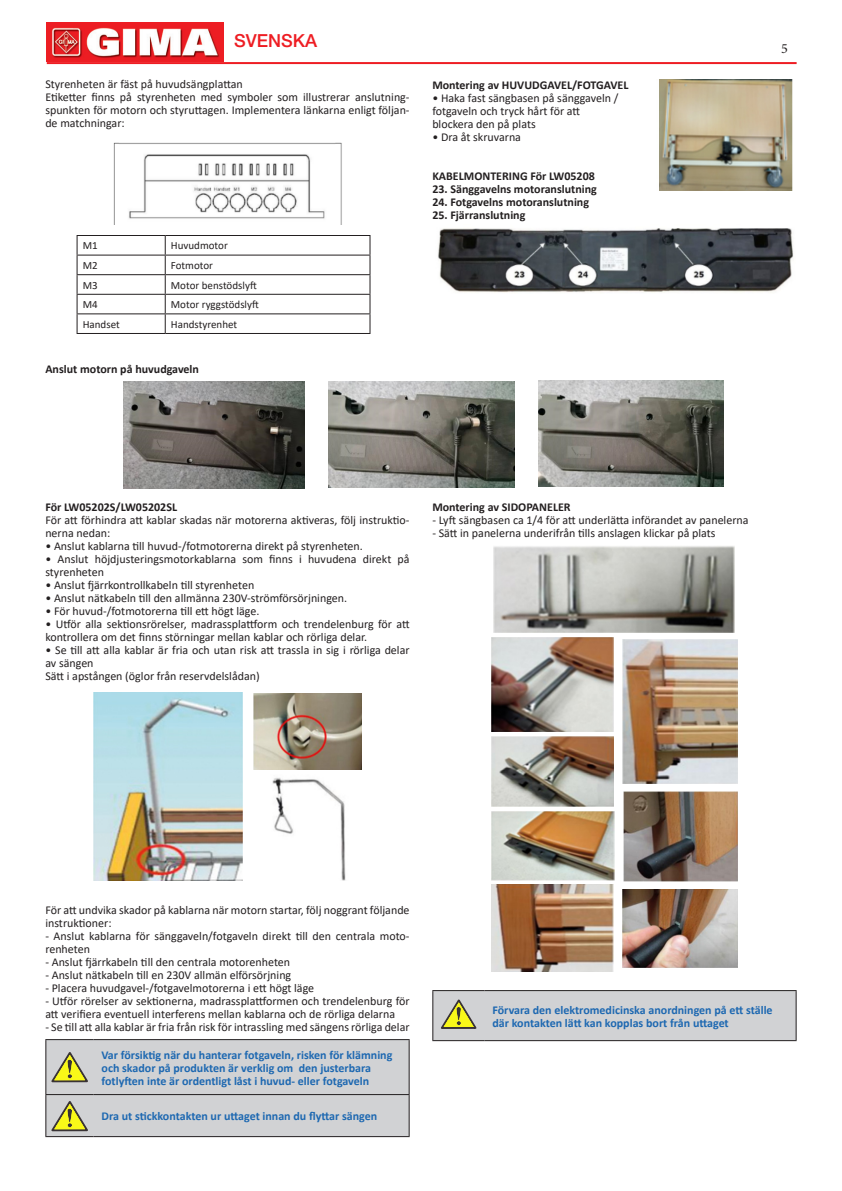
<style>
.page{position:relative;width:842px;height:1191px;background:#fff}
.page>*{position:absolute;margin:0;border:0;box-sizing:border-box;transform-origin:0 0}
.t1{font:500 18px "Helvetica Neue LT Std";color:#ee1d23}
.t2{font:14px "Minion Pro";color:#231f20}
.Testo_6_pt{font:12px/13px "Calibri";color:#231f20}
.Testi_blu_avvertenze{font:700 12px/13px "Calibri";color:#1d68b1}
.Testo_6_pt-2{font:700 12px "Calibri";color:#231f20}
.Testo_6_pt-3{font:11px "Calibri";color:#231f20}
</style>
<div class="page">
<hr style="left:47px;top:62px;width:750px;height:2px;background:#ee1d23">
<img style="left:47px;top:23px;width:176px;height:39px">
<img style="left:113px;top:142px;width:229px;height:82px">
<hr style="left:77px;top:235px;width:88px;height:1px;background:#231f20">
<hr style="left:165px;top:235px;width:205px;height:1px;background:#231f20">
<hr style="left:77px;top:255px;width:88px;height:1px;background:#231f20">
<hr style="left:165px;top:255px;width:205px;height:1px;background:#231f20">
<hr style="left:77px;top:274px;width:88px;height:1px;background:#231f20">
<hr style="left:165px;top:274px;width:205px;height:1px;background:#231f20">
<hr style="left:77px;top:294px;width:88px;height:1px;background:#231f20">
<hr style="left:165px;top:294px;width:205px;height:1px;background:#231f20">
<hr style="left:77px;top:313px;width:88px;height:1px;background:#231f20">
<svg style="left:77px;top:236px;width:1px;height:97px"></svg>
<hr style="left:165px;top:313px;width:205px;height:1px;background:#231f20">
<svg style="left:165px;top:236px;width:1px;height:97px"></svg>
<svg style="left:369px;top:236px;width:1px;height:97px"></svg>
<hr style="left:77px;top:333px;width:88px;height:1px;background:#231f20">
<hr style="left:165px;top:333px;width:205px;height:1px;background:#231f20">
<img style="left:659px;top:79px;width:134px;height:112px">
<img style="left:438px;top:228px;width:356px;height:65px">
<img style="left:123px;top:381px;width:182px;height:107px">
<img style="left:329px;top:381px;width:185px;height:107px">
<img style="left:539px;top:381px;width:185px;height:105px">
<img style="left:94px;top:693px;width:149px;height:187px">
<img style="left:254px;top:694px;width:108px;height:75px">
<img style="left:272px;top:777px;width:74px;height:103px">
<hr style="left:45px;top:1039px;width:49px;height:1px;background:#231f20">
<hr style="left:45px;top:1040px;width:1px;height:54px;background:#231f20">
<hr style="left:45px;top:1094px;width:49px;height:1px;background:#231f20">
<hr style="left:45px;top:1095px;width:1px;height:41px;background:#231f20">
<hr style="left:45px;top:1136px;width:49px;height:1px;background:#231f20">
<hr style="left:94px;top:1039px;width:316px;height:1px;background:#231f20">
<hr style="left:409px;top:1040px;width:1px;height:54px;background:#231f20">
<hr style="left:94px;top:1094px;width:316px;height:1px;background:#231f20">
<hr style="left:409px;top:1095px;width:1px;height:41px;background:#231f20">
<hr style="left:94px;top:1136px;width:316px;height:1px;background:#231f20">
<svg style="left:46px;top:1039px;width:363px;height:97px;background:#cbccc9"></svg>
<img style="left:493px;top:546px;width:241px;height:86px">
<img style="left:491px;top:638px;width:122px;height:93px">
<img style="left:491px;top:736px;width:122px;height:70px">
<img style="left:492px;top:811px;width:122px;height:70px">
<img style="left:623px;top:640px;width:115px;height:143px">
<img style="left:623px;top:792px;width:115px;height:89px">
<img style="left:491px;top:885px;width:123px;height:86px">
<img style="left:622px;top:889px;width:116px;height:78px">
<hr style="left:432px;top:990px;width:52px;height:1px;background:#231f20">
<hr style="left:432px;top:991px;width:1px;height:49px;background:#231f20">
<hr style="left:432px;top:1040px;width:52px;height:1px;background:#231f20">
<hr style="left:484px;top:990px;width:313px;height:1px;background:#231f20">
<hr style="left:796px;top:991px;width:1px;height:49px;background:#231f20">
<hr style="left:484px;top:1040px;width:313px;height:1px;background:#231f20">
<svg style="left:433px;top:990px;width:363px;height:50px;background:#ccccca"></svg>
<p class="t1" style="left:234px;top:30px;width:84px">SVENSKA</p>
<p class="Testo_6_pt" style="left:45px;top:78px;width:199px">Styrenheten är fäst på huvudsängplattan</p>
<p class="Testo_6_pt" style="left:45px;top:91px;width:366px;text-align:justify">Etiketter finns på styrenheten med symboler som illustrerar anslutning&shy;spunkten för motorn och styruttagen. Implementera länkarna enligt följan&shy;de matchningar:</p>
<p class="Testo_6_pt-3" style="left:83px;top:238px;width:16px">M1</p>
<p class="Testo_6_pt-3" style="left:171px;top:238px;width:58px">Huvudmotor</p>
<p class="Testo_6_pt-3" style="left:83px;top:258px;width:16px">M2</p>
<p class="Testo_6_pt-3" style="left:171px;top:258px;width:44px">Fotmotor</p>
<p class="Testo_6_pt-3" style="left:83px;top:277px;width:16px">M3</p>
<p class="Testo_6_pt-3" style="left:171px;top:277px;width:87px">Motor benstödslyft</p>
<p class="Testo_6_pt-3" style="left:83px;top:297px;width:16px">M4</p>
<p class="Testo_6_pt-3" style="left:171px;top:297px;width:90px">Motor ryggstödslyft</p>
<p class="Testo_6_pt-3" style="left:83px;top:316px;width:39px">Handset</p>
<p class="Testo_6_pt-3" style="left:171px;top:316px;width:68px">Handstyrenhet</p>
<p class="Testo_6_pt-2" style="left:45px;top:361px;width:155px">Anslut motorn på huvudgaveln</p>
<p class="Testo_6_pt-2" style="left:432px;top:77px;width:198px">Montering av HUVUDGAVEL/FOTGAVEL</p>
<p class="Testo_6_pt" style="left:432px;top:91px;width:188px">• Haka fast sängbasen på sänggaveln / fotgaveln och tryck hårt för att blockera den på plats</p>
<p class="Testo_6_pt" style="left:432px;top:130px;width:90px">• Dra åt skruvarna</p>
<p class="Testo_6_pt-2" style="left:432px;top:168px;width:164px">KABELMONTERING För LW05208</p>
<p class="Testo_6_pt-2" style="left:432px;top:181px;width:166px">23. Sänggavelns motoranslutning</p>
<p class="Testo_6_pt-2" style="left:432px;top:194px;width:158px">24. Fotgavelns motoranslutning</p>
<p class="Testo_6_pt-2" style="left:432px;top:207px;width:95px">25. Fjärranslutning</p>
<p class="t2" style="left:781px;top:39px;width:8px">5</p>
<p class="Testo_6_pt-2" style="left:45px;top:498px;width:133px">För LW05202S/LW05202SL</p>
<p class="Testo_6_pt" style="left:45px;top:513px;width:366px">För att förhindra att kablar skadas när motorerna aktiveras, följ instruktio&shy;nerna nedan:</p>
<p class="Testo_6_pt" style="left:45px;top:539px;width:319px">• Anslut kablarna till huvud-/fotmotorerna direkt på styrenheten.</p>
<p class="Testo_6_pt" style="left:45px;top:552px;width:366px">• Anslut höjdjusteringsmotorkablarna som finns i huvudena direkt på styrenheten</p>
<p class="Testo_6_pt" style="left:45px;top:578px;width:210px">• Anslut fjärrkontrollkabeln till styrenheten</p>
<p class="Testo_6_pt" style="left:45px;top:591px;width:303px">• Anslut nätkabeln till den allmänna 230V-strömförsörjningen.</p>
<p class="Testo_6_pt" style="left:45px;top:604px;width:216px">• För huvud-/fotmotorerna till ett högt läge.</p>
<p class="Testo_6_pt" style="left:45px;top:617px;width:366px">• Utför alla sektionsrörelser, madrassplattform och trendelenburg för att kontrollera om det finns störningar mellan kablar och rörliga delar.</p>
<p class="Testo_6_pt" style="left:45px;top:643px;width:366px">• Se till att alla kablar är fria och utan risk att trassla in sig i rörliga delar av sängen</p>
<p class="Testo_6_pt" style="left:45px;top:669px;width:216px">Sätt i apstången (öglor från reservdelslådan)</p>
<p class="Testo_6_pt-2" style="left:432px;top:498px;width:140px">Montering av SIDOPANELER</p>
<p class="Testo_6_pt" style="left:432px;top:513px;width:318px">- Lyft sängbasen ca 1/4 för att underlätta införandet av panelerna</p>
<p class="Testo_6_pt" style="left:432px;top:526px;width:285px">- Sätt in panelerna underifrån tills anslagen klickar på plats</p>
<p class="Testo_6_pt" style="left:45px;top:903px;width:366px">För att undvika skador på kablarna när motorn startar, följ noggrant följande instruktioner:</p>
<p class="Testo_6_pt" style="left:45px;top:929px;width:366px">- Anslut kablarna för sänggaveln/fotgaveln direkt till den centrala moto&shy;renheten</p>
<p class="Testo_6_pt" style="left:45px;top:955px;width:246px">- Anslut fjärrkabeln till den centrala motorenheten</p>
<p class="Testo_6_pt" style="left:45px;top:968px;width:247px">- Anslut nätkabeln till en 230V allmän elförsörjning</p>
<p class="Testo_6_pt" style="left:45px;top:981px;width:270px">- Placera huvudgavel-/fotgavelmotorerna i ett högt läge</p>
<p class="Testo_6_pt" style="left:45px;top:994px;width:366px">- Utför rörelser av sektionerna, madrassplattformen och trendelenburg för att verifiera eventuell interferens mellan kablarna och de rörliga delarna</p>
<p class="Testo_6_pt" style="left:45px;top:1020px;width:366px">- Se till att alla kablar är fria från risk för intrassling med sängens rörliga delar</p>
<p class="Testi_blu_avvertenze" style="left:102px;top:1048px;width:292px">Var försiktig när du hanterar fotgaveln, risken för klämning och skador på produkten är verklig om den justerbara fotlyften inte är ordentligt låst i huvud- eller fotgaveln</p>
<p class="Testi_blu_avvertenze" style="left:102px;top:1109px;width:277px">Dra ut stickkontakten ur uttaget innan du flyttar sängen</p>
<p class="Testi_blu_avvertenze" style="left:492px;top:1003px;width:282px">Förvara den elektromedicinska anordningen på ett ställe där kontakten lätt kan kopplas bort från uttaget</p>
</div>
